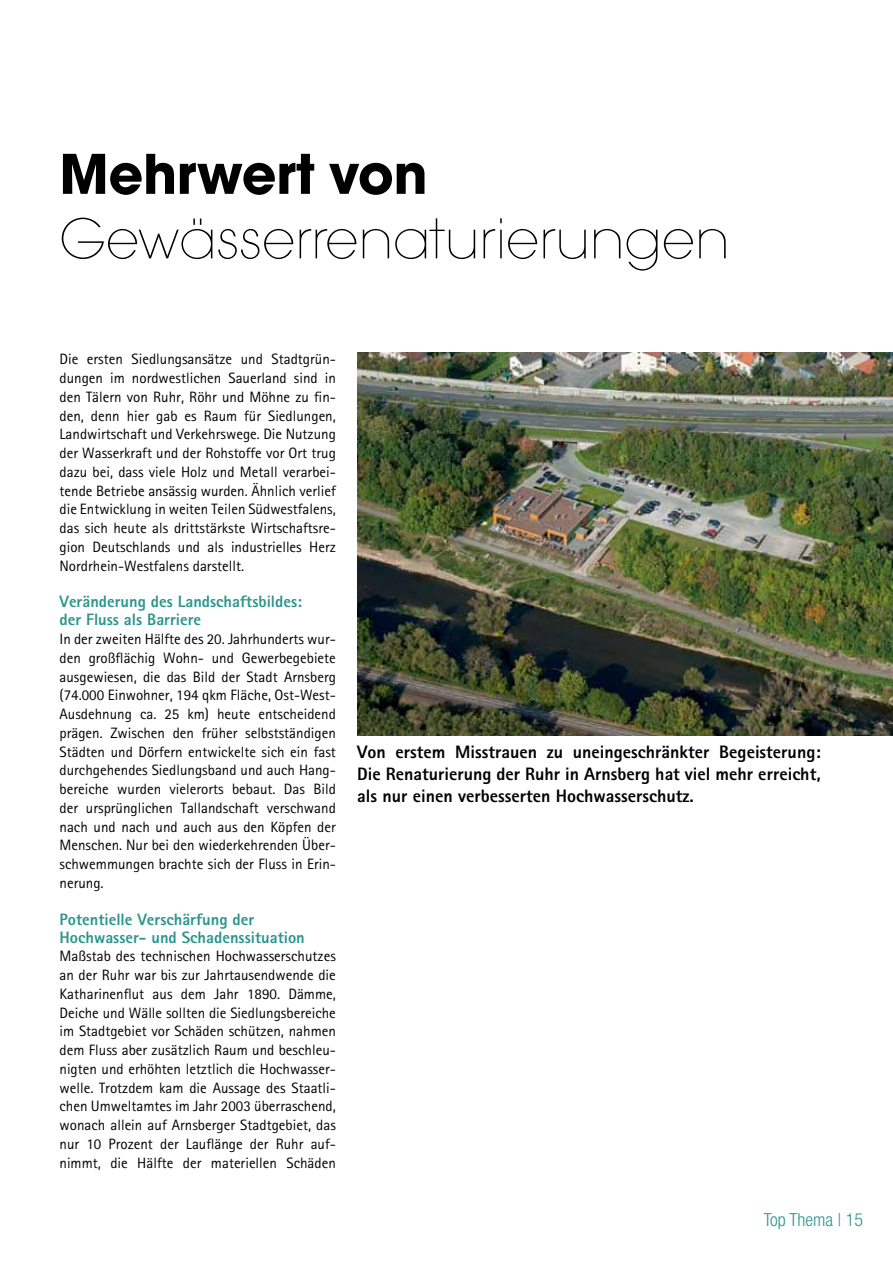
<style>
.page{position:relative;width:893px;height:1263px;background:#fff}
.page>*{position:absolute;margin:0;border:0;box-sizing:border-box;transform-origin:0 0}
.t1{font:200 60px "Avant Gard EF";color:#000}
.t2{font:700 60px "Avant Gard EF";color:#000}
.t3{font:800 18px/21.8px "AT Rotis Sans Serif";color:#000;text-align:justify}
.t4{font:300 condensed 18px "Helvetica Neue";color:#2b958d}
.t5{font:800 16.5px/18px "AT Rotis Sans Serif";color:#2b958d}
.t6{font:15px/18.8px "AT Rotis Sans Serif";color:#000;text-align:justify}
</style>
<div class="page">
<img style="left:357px;top:353px;width:536px;height:383px">
<h1 class="t2" style="left:60px;top:137px;width:369px">Mehrwert von</h1>
<h1 class="t1" style="left:60px;top:205px;width:672px">Gewässerrenaturierungen</h1>
<p class="t6" style="left:60px;top:350px;width:278px">Die ersten Siedlungsansätze und Stadtgrün&shy;dungen im nordwestlichen Sauerland sind in den Tälern von Ruhr, Röhr und Möhne zu fin&shy;den, denn hier gab es Raum für Siedlungen, Landwirtschaft und Verkehrswege. Die Nutzung der Wasserkraft und der Rohstoffe vor Ort trug dazu bei, dass viele Holz und Metall verarbei&shy;tende Betriebe ansässig wurden. Ähnlich verlief die Entwicklung in weiten Teilen Südwestfalens, das sich heute als drittstärkste Wirtschaftsre&shy;gion Deutschlands und als industrielles Herz Nordrhein-Westfalens darstellt.</p>
<p class="t5" style="left:60px;top:593px;width:244px">Veränderung des Landschaftsbildes: der Fluss als Barriere</p>
<p class="t6" style="left:60px;top:630px;width:278px">In der zweiten Hälfte des 20. Jahrhunderts wur&shy;den großflächig Wohn- und Gewerbegebiete ausgewiesen, die das Bild der Stadt Arnsberg (74.000 Einwohner, 194 qkm Fläche, Ost-West-Ausdehnung ca. 25 km) heute entscheidend prägen. Zwischen den früher selbstständigen Städten und Dörfern entwickelte sich ein fast durchgehendes Siedlungsband und auch Hang&shy;bereiche wurden vielerorts bebaut. Das Bild der ursprünglichen Tallandschaft verschwand nach und nach und auch aus den Köpfen der Menschen. Nur bei den wiederkehrenden Über&shy;schwemmungen brachte sich der Fluss in Erin&shy;nerung.</p>
<p class="t5" style="left:60px;top:910px;width:247px">Potentielle Verschärfung der<br>Hochwasser- und Schadenssituation</p>
<p class="t6" style="left:60px;top:947px;width:278px">Maßstab des technischen Hochwasserschutzes an der Ruhr war bis zur Jahrtausendwende die Katharinenflut aus dem Jahr 1890. Dämme, Deiche und Wälle sollten die Siedlungsbereiche im Stadtgebiet vor Schäden schützen, nahmen dem Fluss aber zusätzlich Raum und beschleu&shy;nigten und erhöhten letztlich die Hochwasser&shy;welle. Trotzdem kam die Aussage des Staatli&shy;chen Umweltamtes im Jahr 2003 überraschend, wonach allein auf Arnsberger Stadtgebiet, das nur 10 Prozent der Lauflänge der Ruhr auf&shy;nimmt, die Hälfte der materiellen Schäden</p>
<p class="t3" style="left:357px;top:741px;width:465px">Von erstem Misstrauen zu uneingeschränkter Begeisterung:<br>Die Renaturierung der Ruhr in Arnsberg hat viel mehr erreicht, als nur einen verbesserten Hochwasserschutz.</p>
<p class="t4" style="left:764px;top:1209px;width:101px">Top Thema | 15</p>
</div>
